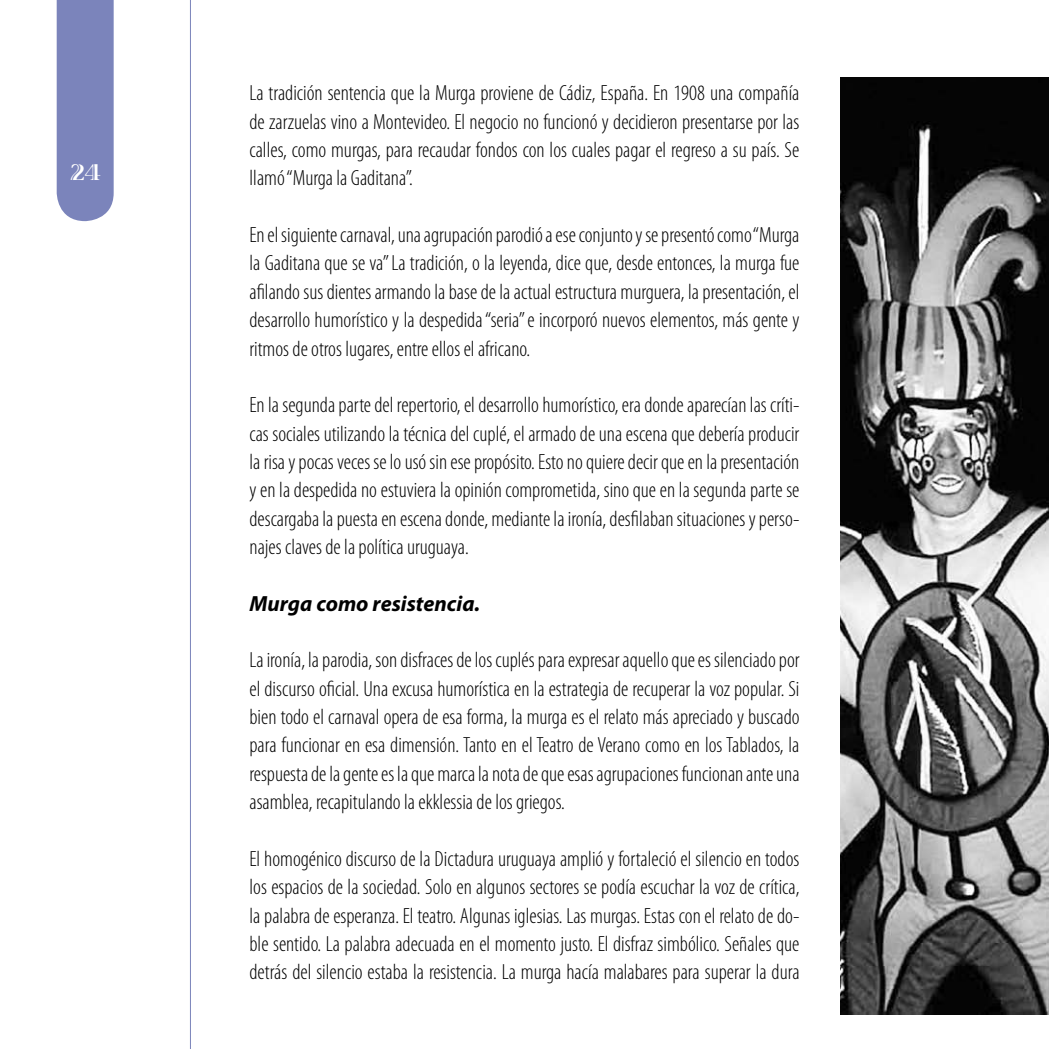
<style>
.page{position:relative;width:1049px;height:1049px;background:#fff}
.page>*{position:absolute;margin:0;border:0;box-sizing:border-box;transform-origin:0 0}
.t1{font:700 24px "Viva Std";color:#fff}
.t2{font:300 condensed 22px/28.4px "Myriad Pro";color:#000;text-align:justify}
.t3{font:italic 700 22px "Myriad Pro";color:#000}
</style>
<div class="page">
<div style="left:57px;top:0;width:57px;height:221px;background:#7b84bb"></div>
<hr style="left:190px;top:0;width:1px;height:1049px;background:#7b84bb">
<img style="left:841px;top:78px;width:208px;height:937px">
<p class="t1" style="left:70px;top:160px;width:16px">24</p>
<p class="t2" style="left:249px;top:79px;width:551px">La tradición sentencia que la Murga proviene de Cádiz, España. En 1908 una compañía de zarzuelas vino a Montevideo. El negocio no funcionó y decidieron presentarse por las calles, como murgas, para recaudar fondos con los cuales pagar el regreso a su país. Se llamó “Murga la Gaditana”.</p>
<p class="t2" style="left:249px;top:220px;width:551px">En el siguiente carnaval, una agrupación parodió a ese conjunto y se presentó como “Murga la Gaditana que se va” La tradición, o la leyenda, dice que, desde entonces, la murga fue afilando sus dientes armando la base de la actual estructura murguera, la presentación, el desarrollo humorístico y la despedida “seria” e incorporó nuevos elementos, más gente y ritmos de otros lugares, entre ellos el africano.</p>
<p class="t2" style="left:249px;top:391px;width:551px">En la segunda parte del repertorio, el desarrollo humorístico, era donde aparecían las críti&shy;cas sociales utilizando la técnica del cuplé, el armado de una escena que debería producir la risa y pocas veces se lo usó sin ese propósito. Esto no quiere decir que en la presentación y en la despedida no estuviera la opinión comprometida, sino que en la segunda parte se descargaba la puesta en escena donde, mediante la ironía, desfilaban situaciones y perso&shy;najes claves de la política uruguaya.</p>
<p class="t3" style="left:249px;top:589px;width:232px">Murga como resistencia.</p>
<p class="t2" style="left:249px;top:646px;width:552px">La ironía, la parodia, son disfraces de los cuplés para expresar aquello que es silenciado por el discurso oficial. Una excusa humorística en la estrategia de recuperar la voz popular. Si bien todo el carnaval opera de esa forma, la murga es el relato más apreciado y buscado para funcionar en esa dimensión. Tanto en el Teatro de Verano como en los Tablados, la respuesta de la gente es la que marca la nota de que esas agrupaciones funcionan ante una asamblea, recapitulando la ekklessia de los griegos.</p>
<p class="t2" style="left:249px;top:844px;width:551px">El homogénico discurso de la Dictadura uruguaya amplió y fortaleció el silencio en todos los espacios de la sociedad. Solo en algunos sectores se podía escuchar la voz de crítica, la palabra de esperanza. El teatro. Algunas iglesias. Las murgas. Estas con el relato de do&shy;ble sentido. La palabra adecuada en el momento justo. El disfraz simbólico. Señales que detrás del silencio estaba la resistencia. La murga hacía malabares para superar la dura</p>
</div>
